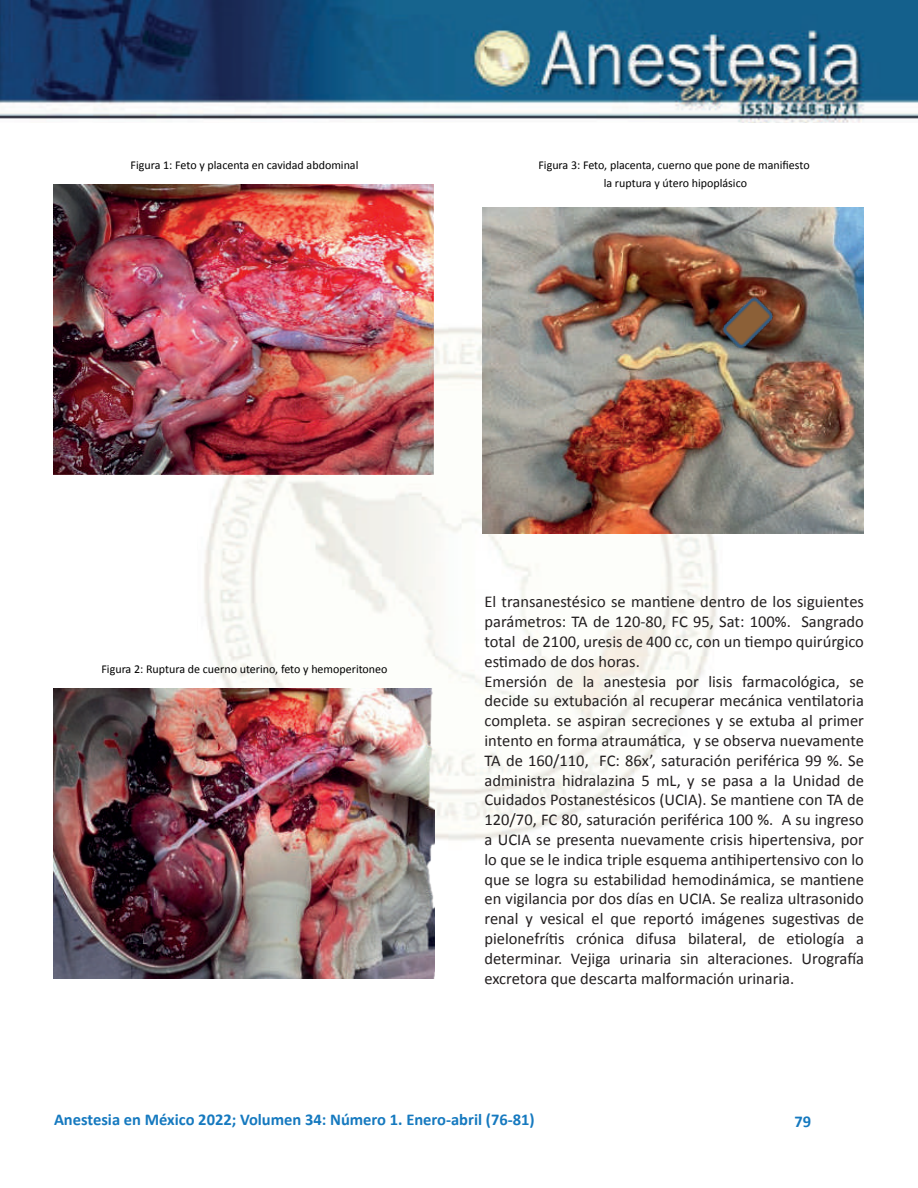
<style>
.page{position:relative;width:918px;height:1188px;background:#fff}
.page>*{position:absolute;margin:0;border:0;box-sizing:border-box;transform-origin:0 0}
.t1{font:16.5px/19.8px "Calibri";color:#231f20}
.t2{font:700 16.5px "Calibri";color:#1579bf}
.t3{font:12px/18px "Calibri";color:#000;text-align:center}
</style>
<div class="page">
<img style="left:0;top:0;width:918px;height:122px">
<img style="left:197px;top:272px;width:521px;height:573px">
<img style="left:53px;top:184px;width:381px;height:290px">
<img style="left:483px;top:207px;width:381px;height:327px">
<img style="left:53px;top:689px;width:381px;height:290px">
<img style="left:723px;top:298px;width:51px;height:49px">
<p class="t3" style="left:131px;top:155px;width:229px">Figura 1: Feto y placenta en cavidad abdominal</p>
<p class="t3" style="left:538px;top:155px;width:273px">Figura 3: Feto, placenta, cuerno que pone de manifiesto la ruptura y útero hipoplásico</p>
<p class="t3" style="left:101px;top:660px;width:288px">Figura 2: Ruptura de cuerno uterino, feto y hemoperitoneo</p>
<p class="t1" style="left:485px;top:591px;width:381px">El transanestésico se mantiene dentro de los siguientes parámetros: TA de 120-80, FC 95, Sat: 100%. Sangrado total de 2100, uresis de 400 cc, con un tiempo quirúrgico estimado de dos horas.<br>Emersión de la anestesia por lisis farmacológica, se decide su extubación al recuperar mecánica ventilatoria completa. se aspiran secreciones y se extuba al primer intento en forma atraumática, y se observa nuevamente TA de 160/110, FC: 86x’, saturación periférica 99 %. Se administra hidralazina 5 mL, y se pasa a la Unidad de Cuidados Postanestésicos (UCIA). Se mantiene con TA de 120/70, FC 80, saturación periférica 100 %. A su ingreso a UCIA se presenta nuevamente crisis hipertensiva, por lo que se le indica triple esquema antihipertensivo con lo que se logra su estabilidad hemodinámica, se mantiene en vigilancia por dos días en UCIA. Se realiza ultrasonido renal y vesical el que reportó imágenes sugestivas de pielonefrítis crónica difusa bilateral, de etiología a determinar. Vejiga urinaria sin alteraciones. Urografía excretora que descarta malformación urinaria.</p>
<p class="t2" style="left:54px;top:1108px;width:482px">Anestesia en México 2022; Volumen 34: Número 1. Enero-abril (76-81)</p>
<p class="t2" style="left:795px;top:1110px;width:18px">79</p>
</div>
